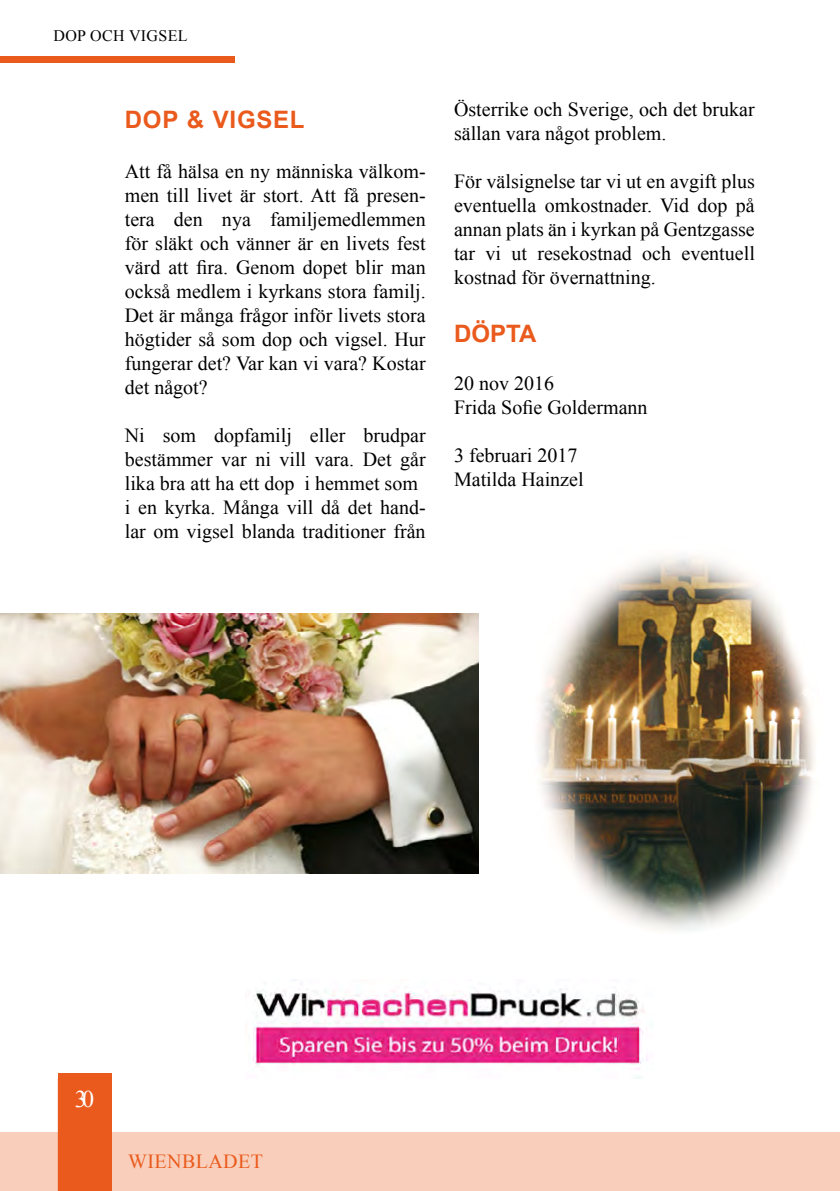
<style>
.page{position:relative;width:840px;height:1191px;background:#fff}
.page>*{position:absolute;margin:0;border:0;box-sizing:border-box;transform-origin:0 0}
.t1{font:700 24px "Arial";color:#ea5a1c}
.t2{font:24px "Times New Roman";color:#fff}
.t3{font:20px/24px "Times New Roman";color:#000}
.t4{font:20px "Times New Roman";letter-spacing:.02em;color:#ea5a1c}
.t5{font:16px "Times New Roman";letter-spacing:.02em;color:#000}
</style>
<div class="page">
<div style="left:0;top:57px;width:235px;height:6px;background:#ea5a1c"></div>
<div style="left:0;top:1132px;width:839px;height:59px;background:#f9cebb"></div>
<div style="left:58px;top:1073px;width:53px;height:118px;background:#ea5a1c"></div>
<img style="left:0;top:614px;width:478px;height:259px">
<img style="left:537px;top:556px;width:278px;height:374px">
<img style="left:253px;top:983px;width:395px;height:95px">
<p class="t5" style="left:53px;top:26px;width:135px">DOP OCH VIGSEL</p>
<p class="t1" style="left:125px;top:104px;width:148px">DOP &amp; VIGSEL</p>
<p class="t3" style="left:125px;top:159px;width:302px;text-align:justify">Att få hälsa en ny människa välkom&shy;men till livet är stort. Att få presen&shy;tera den nya familjemedlemmen för släkt och vänner är en livets fest värd att fira. Genom dopet blir man också medlem i kyrkans stora familj.<br>Det är många frågor inför livets stora högtider så som dop och vigsel. Hur fungerar det? Var kan vi vara? Kostar det något?</p>
<p class="t3" style="left:125px;top:423px;width:302px">Ni som dopfamilj eller brudpar bestämmer var ni vill vara. Det går lika bra att ha ett dop i hemmet som i en kyrka. Många vill då det hand&shy;lar om vigsel blanda traditioner från</p>
<p class="t3" style="left:454px;top:97px;width:302px">Österrike och Sverige, och det brukar sällan vara något problem.</p>
<p class="t3" style="left:454px;top:169px;width:302px;text-align:justify">För välsignelse tar vi ut en avgift plus eventuella omkostnader. Vid dop på annan plats än i kyrkan på Gentzgasse tar vi ut resekostnad och eventuell kostnad för övernattning.</p>
<p class="t1" style="left:454px;top:317px;width:68px">DÖPTA</p>
<p class="t3" style="left:454px;top:371px;width:195px">20 nov 2016<br>Frida Sofie Goldermann</p>
<p class="t3" style="left:454px;top:443px;width:131px">3 februari 2017<br>Matilda Hainzel</p>
<p class="t2" style="left:75px;top:1085px;width:21px">30</p>
<p class="t4" style="left:128px;top:1150px;width:136px">WIENBLADET</p>
</div>
